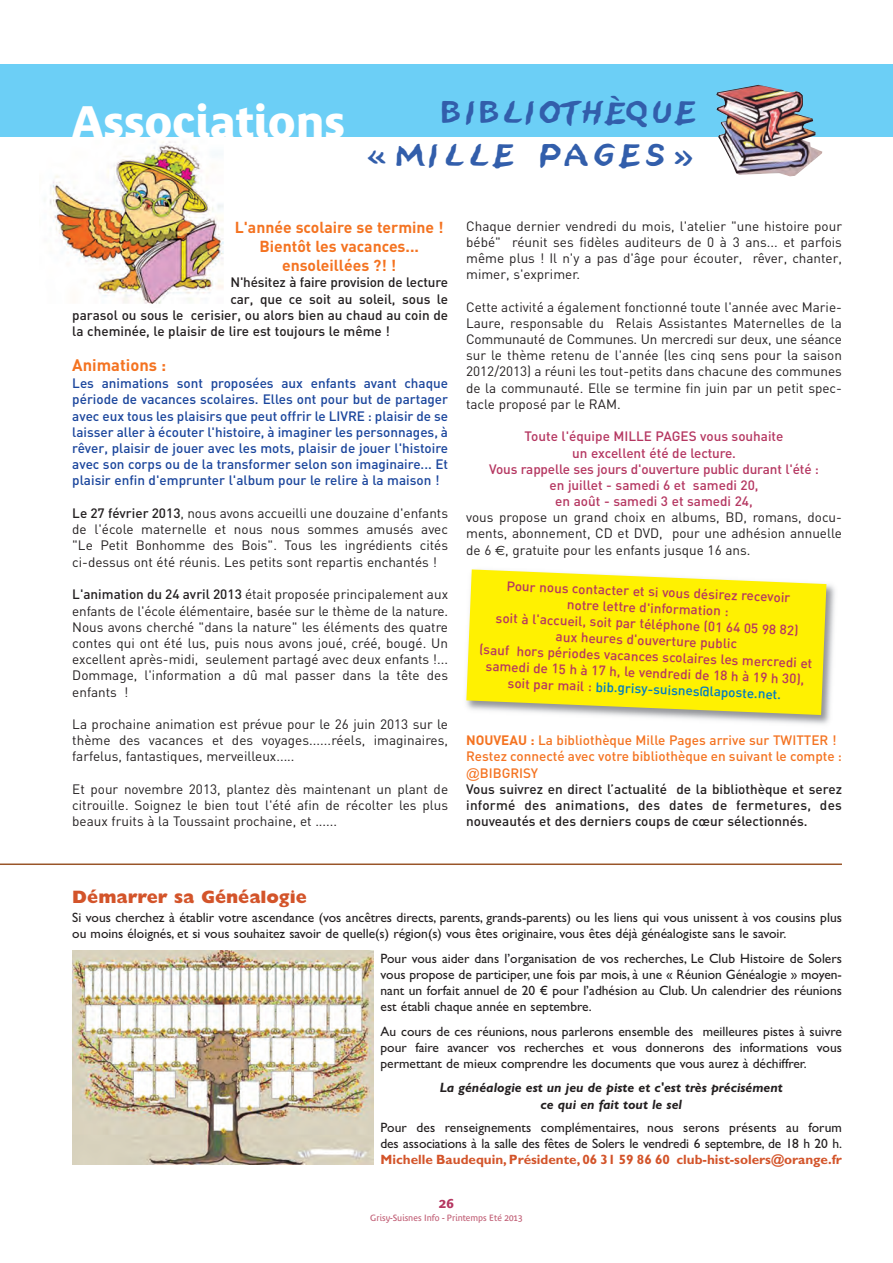
<style>
.page{position:relative;width:893px;height:1263px;background:#fff}
.page>*{position:absolute;margin:0;border:0;box-sizing:border-box;transform-origin:0 0}
.t1{font:700 45px "Bienvenue Beta";color:#fff}
.t2{font:26.7px/43.5px "Sand";letter-spacing:.115em;color:#325eab;text-align:right;scale:1.16 1}
.t3{font:800 18px "Gill Sans";color:#d3542a}
.t4{font:700 16.5px "DIN";color:#f47321}
.t5{font:700 15.75px/18.9px "DIN";color:#f47321;text-align:center}
.t6{font:13.5px/16.2px "DIN";color:#231f20;text-align:justify}
.t7{font:13.5px/16.2px "Gill Sans";color:#231f20}
.t8{font:500 13.5px/16.2px "DIN";color:#b53761;text-align:center}
.t9{font:500 13.5px/16.2px "DIN";color:#231f20}
.t10{font:500 13.5px/16.2px "DIN";color:#1a459c;text-align:justify}
.t11{font:italic 700 13.5px/16.2px "Gill Sans";color:#231f20;text-align:center}
.t12{font:700 13.5px "Gill Sans";color:#d3542a}
.t13{font:700 12.75px "Bienvenue Beta";color:#b53761}
.t14{font:9px "Bienvenue Beta";color:#c15f76}
.s1{font-weight:500}
.s2{font-family:"Euro Sans"}
.s3{color:#007bc3}
.s4{font-weight:700;color:#f47321}
.s5{color:#f47321}
.s6{font-family:"Arial";font-weight:400;color:#f47321}
</style>
<div class="page">
<img style="left:604px;top:584px;width:231px;height:140px">
<svg style="left:466px;top:569px;width:360px;height:146px;background:#fbee1a"></svg>
<img style="left:40px;top:136px;width:187px;height:168px">
<div style="left:0;top:64px;width:893px;height:72px;background:#6ccff6"></div>
<img style="left:716px;top:85px;width:106px;height:91px">
<img style="left:72px;top:950px;width:301px;height:214px">
<hr style="left:0;top:863px;width:842px;height:2px;background:#995529">
<h1 class="t1" style="left:72px;top:104px;width:275px">Associations</h1>
<h2 class="t2" style="left:368px;top:92px;width:284px">BIBLIOTHÈQUE «MILLE PAGES»</h2>
<p class="t5" style="left:235px;top:219px;width:210px">L'année scolaire se termine !<br>Bientôt les vacances... ensoleillées ?! !</p>
<p class="t9" style="left:230px;top:276px;width:219px">N'hésitez à faire provision de lecture</p>
<p class="t9" style="left:230px;top:292px;width:219px">car, que ce soit au soleil, sous le</p>
<p class="t9" style="left:72px;top:308px;width:377px">parasol ou sous le cerisier, ou alors bien au chaud au coin de</p>
<p class="t9" style="left:72px;top:325px;width:319px">la cheminée, le plaisir de lire est toujours le même !</p>
<p class="t4" style="left:72px;top:359px;width:96px">Animations :</p>
<p class="t10" style="left:72px;top:377px;width:377px">Les animations sont proposées aux enfants avant chaque période de vacances scolaires. Elles ont pour but de partager avec eux tous les plaisirs que peut offrir le LIVRE : plaisir de se laisser aller à écouter l'histoire, à imaginer les personnages, à rêver, plaisir de jouer avec les mots, plaisir de jouer l'histoire avec son corps ou de la transformer selon son imaginaire... Et plaisir enfin d'emprunter l'album pour le relire à la maison !</p>
<p class="t6" style="left:72px;top:507px;width:377px"><span class="s1">Le 27 février 2013</span>, nous avons accueilli une douzaine d'enfants de l'école maternelle et nous nous sommes amusés avec "Le Petit Bonhomme des Bois". Tous les ingrédients cités ci-dessus ont été réunis. Les petits sont repartis enchantés !</p>
<p class="t6" style="left:72px;top:588px;width:377px"><span class="s1">L'animation du 24 avril 2013</span> était proposée principalement aux enfants de l'école élémentaire, basée sur le thème de la nature.<br>Nous avons cherché "dans la nature" les éléments des quatre contes qui ont été lus, puis nous avons joué, créé, bougé. Un excellent après-midi, seulement partagé avec deux enfants !...<br>Dommage, l'information a dû mal passer dans la tête des enfants !</p>
<p class="t6" style="left:72px;top:717px;width:377px">La prochaine animation est prévue pour le 26 juin 2013 sur le thème des vacances et des voyages......réels, imaginaires, farfelus, fantastiques, merveilleux.....</p>
<p class="t6" style="left:72px;top:782px;width:377px">Et pour novembre 2013, plantez dès maintenant un plant de citrouille. Soignez le bien tout l'été afin de récolter les plus beaux fruits à la Toussaint prochaine, et ......</p>
<p class="t6" style="left:466px;top:219px;width:377px">Chaque dernier vendredi du mois, l'atelier "une histoire pour bébé" réunit ses fidèles auditeurs de 0 à 3 ans... et parfois même plus ! Il n'y a pas d'âge pour écouter, rêver, chanter, mimer, s'exprimer.</p>
<p class="t6" style="left:466px;top:300px;width:377px">Cette activité a également fonctionné toute l'année avec Marie-Laure, responsable du Relais Assistantes Maternelles de la Communauté de Communes. Un mercredi sur deux, une séance sur le thème retenu de l'année (les cinq sens pour la saison 2012/2013) a réuni les tout-petits dans chacune des communes de la communauté. Elle se termine fin juin par un petit spec&shy;tacle proposé par le RAM.</p>
<p class="t8" style="left:489px;top:430px;width:331px">Toute l'équipe MILLE PAGES vous souhaite<br>un excellent été de lecture.<br>Vous rappelle ses jours d'ouverture public durant l'été : en juillet - samedi 6 et samedi 20,<br>en août - samedi 3 et samedi 24,</p>
<p class="t6" style="left:466px;top:511px;width:377px">vous propose un grand choix en albums, BD, romans, docu&shy;ments, abonnement, CD et DVD, pour une adhésion annuelle de 6 <span class="s2">€</span>, gratuite pour les enfants jusque 16 ans.</p>
<p class="t8" style="left:482px;top:579px;width:335px;rotate:2deg">Pour nous contacter et si vous désirez recevoir<br>notre lettre d'information :<br>soit à l'accueil, soit par téléphone (01 64 05 98 82)<br>aux heures d'ouverture public<br>(sauf hors périodes vacances scolaires les mercredi et samedi de 15 h à 17 h, le vendredi de 18 h à 19 h 30), soit par mail : <span class="s3">bib.grisy-suisnes@laposte.net.</span></p>
<p class="t9" style="left:466px;top:734px;width:377px"><span class="s4">NOUVEAU :</span> <span class="s5">La bibliothèque Mille Pages arrive sur TWITTER !<br>Restez connecté avec votre bibliothèque en suivant le compte : </span><span class="s6">@</span><span class="s5">BIBGRISY<br></span>Vous suivrez en direct l’actualité de la bibliothèque et serez informé des animations, des dates de fermetures, des nouveautés et des derniers coups de cœur sélectionnés.</p>
<h3 class="t3" style="left:72px;top:891px;width:236px">Démarrer sa Généalogie</h3>
<p class="t7" style="left:72px;top:911px;width:771px">Si vous cherchez à établir votre ascendance (vos ancêtres directs, parents, grands-parents) ou les liens qui vous unissent à vos cousins plus ou moins éloignés, et si vous souhaitez savoir de quelle(s) région(s) vous êtes originaire, vous êtes déjà généalogiste sans le savoir.</p>
<p class="t7" style="left:381px;top:951px;width:463px;text-align:justify">Pour vous aider dans l’organisation de vos recherches, Le Club Histoire de Solers vous propose de participer, une fois par mois, à une « Réunion Généalogie » moyen&shy;nant un forfait annuel de 20 € pour l’adhésion au Club. Un calendrier des réunions est établi chaque année en septembre.</p>
<p class="t7" style="left:381px;top:1024px;width:463px;text-align:justify">Au cours de ces réunions, nous parlerons ensemble des meilleures pistes à suivre pour faire avancer vos recherches et vous donnerons des informations vous permettant de mieux comprendre les documents que vous aurez à déchiffrer.</p>
<p class="t11" style="left:440px;top:1081px;width:345px">La généalogie est un jeu de piste et c'est très précisément ce qui en fait tout le sel</p>
<p class="t7" style="left:381px;top:1120px;width:463px">Pour des renseignements complémentaires, nous serons présents au forum des associations à la salle des fêtes de Solers le vendredi 6 septembre, de 18 h 20 h.</p>
<p class="t12" style="left:381px;top:1155px;width:463px">Michelle Baudequin, Présidente, 06 31 59 86 60 club-hist-solers@orange.fr</p>
<p class="t13" style="left:439px;top:1198px;width:16px">26</p>
<p class="t14" style="left:370px;top:1214px;width:154px">Grisy-Suisnes Info - Printemps Eté 2013</p>
</div>
